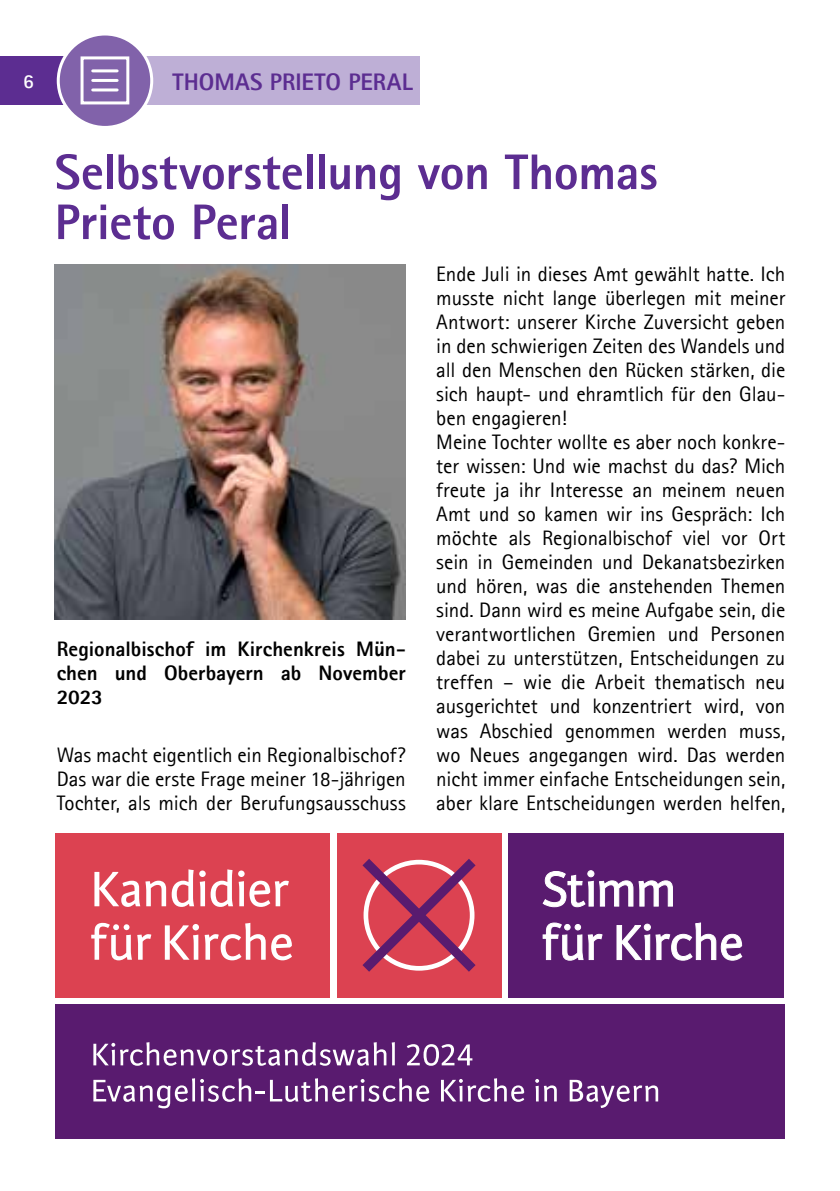
<style>
.page{position:relative;width:840px;height:1191px;background:#fff}
.page>*{position:absolute;margin:0;border:0;box-sizing:border-box;transform-origin:0 0}
.t1{font:800 50px/50px "Agfa Rotis Sans Serif";letter-spacing:-.01em;color:#5c2d91}
.t2{font:800 24px "Agfa Rotis Sans Serif";letter-spacing:.005em;color:#5c2d91}
.t3{font:21px/24px "Agfa Rotis Sans Serif";letter-spacing:-.005em;color:#000;text-align:justify}
.t4{font:800 21px/24px "Agfa Rotis Sans Serif";color:#000;text-align:justify}
.t5{font:700 20px "Agfa Rotis Sans Serif";color:#fff}
</style>
<div class="page">
<div style="left:142px;top:57px;width:263px;height:48px;background:#beafd6"></div>
<div style="left:0;top:57px;width:81px;height:48px;background:#5c2d91"></div>
<div style="left:58px;top:34px;width:94px;height:93px;background:#8162aa;border-radius:50%"></div>
<div style="left:57px;top:33px;width:96px;height:96px;border:3px solid #fff;border-radius:50%"></div>
<div style="left:391px;top:57px;width:29px;height:48px;background:#beafd6"></div>
<img style="left:55px;top:265px;width:350px;height:354px">
<div style="left:80px;top:56px;width:49px;height:48px;border:3px solid #fff"></div>
<hr style="left:93px;top:69px;width:24px;height:3px;background:#fff">
<hr style="left:93px;top:79px;width:24px;height:3px;background:#fff">
<hr style="left:93px;top:88px;width:24px;height:3px;background:#fff">
<div style="left:55px;top:833px;width:274px;height:164px;background:#dc4251"></div>
<div style="left:336px;top:833px;width:165px;height:164px;background:#dc4251"></div>
<div style="left:508px;top:833px;width:275px;height:164px;background:#591b6f"></div>
<div style="left:55px;top:1004px;width:728px;height:135px;background:#591b6f"></div>
<svg style="left:362px;top:859px;width:113px;height:112px"></svg>
<svg style="left:94px;top:869px;width:100px;height:38px"></svg>
<svg style="left:200px;top:869px;width:89px;height:38px"></svg>
<svg style="left:91px;top:923px;width:60px;height:37px"></svg>
<svg style="left:165px;top:925px;width:33px;height:34px"></svg>
<svg style="left:204px;top:922px;width:61px;height:38px"></svg>
<svg style="left:271px;top:934px;width:21px;height:26px"></svg>
<svg style="left:93px;top:1042px;width:301px;height:23px"></svg>
<svg style="left:406px;top:1044px;width:66px;height:21px"></svg>
<svg style="left:93px;top:1078px;width:336px;height:30px"></svg>
<svg style="left:441px;top:1078px;width:83px;height:23px"></svg>
<svg style="left:535px;top:1079px;width:21px;height:22px"></svg>
<svg style="left:569px;top:1079px;width:88px;height:29px"></svg>
<svg style="left:542px;top:870px;width:130px;height:37px"></svg>
<svg style="left:542px;top:922px;width:60px;height:38px"></svg>
<svg style="left:616px;top:922px;width:125px;height:38px"></svg>
<p class="t5" style="left:23px;top:68px;width:12px">6</p>
<p class="t2" style="left:172px;top:67px;width:237px">Thomas Prieto Peral</p>
<h1 class="t1" style="left:55px;top:146px;width:604px">Selbstvorstellung von Thomas<br>Prieto Peral</h1>
<p class="t3" style="left:436px;top:262px;width:350px;text-align:left">Ende Juli in dieses Amt gewählt hatte. Ich musste nicht lange überlegen mit meiner Antwort: unserer Kirche Zuversicht geben in den schwierigen Zeiten des Wandels und all den Menschen den Rücken stärken, die sich haupt- und ehramtlich für den Glau&shy;ben engagieren!<br>Meine Tochter wollte es aber noch konkre&shy;ter wissen: Und wie machst du das? Mich freute ja ihr Interesse an meinem neuen Amt und so kamen wir ins Gespräch: Ich möchte als Regionalbischof viel vor Ort sein in Gemeinden und Dekanatsbezirken und hören, was die anstehenden Themen sind. Dann wird es meine Aufgabe sein, die verantwortlichen Gremien und Personen dabei zu unterstützen, Entscheidungen zu treffen – wie die Arbeit thematisch neu ausgerichtet und konzentriert wird, von was Abschied genommen werden muss, wo Neues angegangen wird. Das werden nicht immer einfache Entscheidungen sein, aber klare Entscheidungen werden helfen,</p>
<p class="t4" style="left:57px;top:636px;width:350px">Regionalbischof im Kirchenkreis Mün&shy;chen und Oberbayern ab November 2023</p>
<p class="t3" style="left:57px;top:742px;width:350px">Was macht eigentlich ein Regionalbischof?<br>Das war die erste Frage meiner 18-jährigen Tochter, als mich der Berufungsausschuss</p>
</div>
